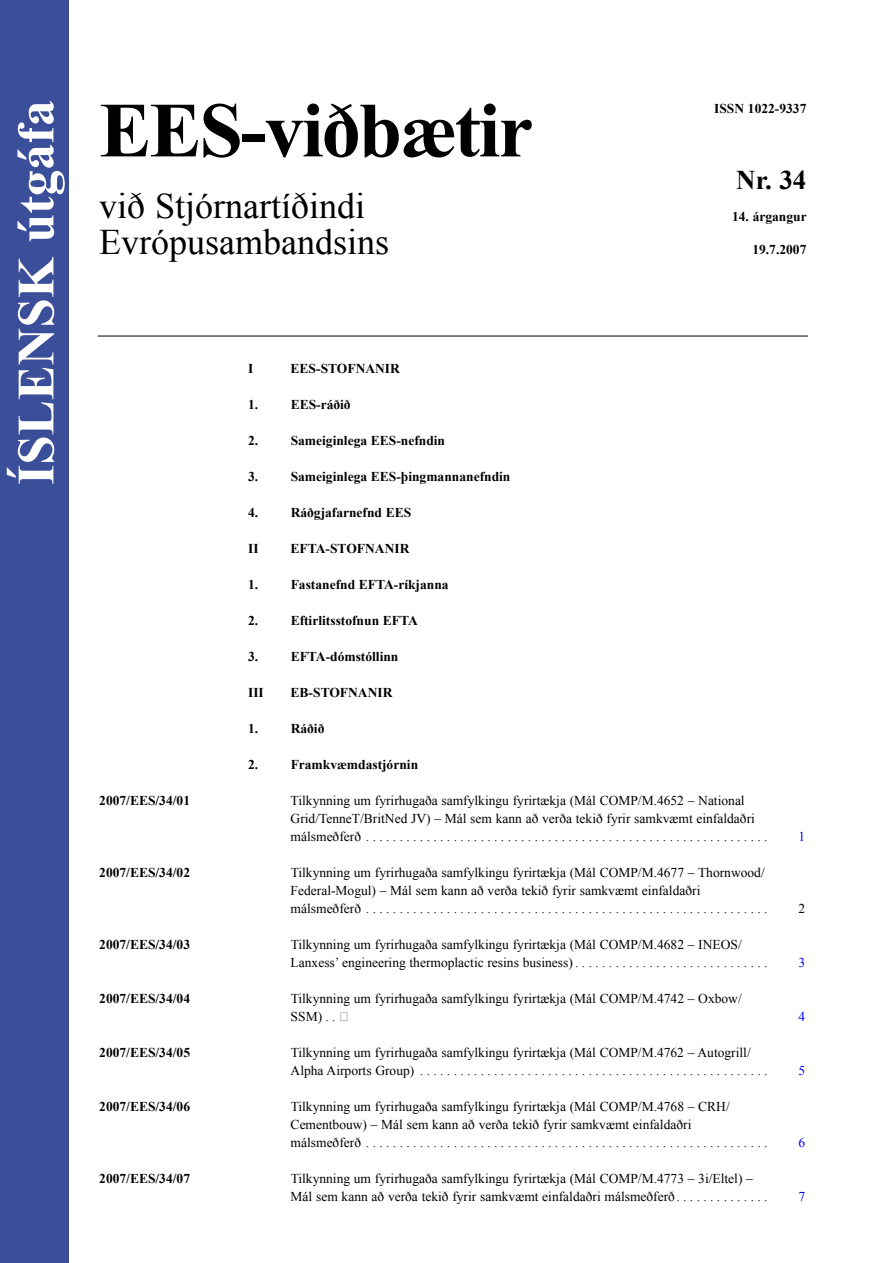
<style>
.page{position:relative;width:893px;height:1263px;background:#fff}
.page>*{position:absolute;margin:0;border:0;box-sizing:border-box;transform-origin:0 0}
.t1{font:700 78px "Times New Roman";letter-spacing:-.025em;color:#000}
.t2{font:700 52.5px "Times New Roman";color:#fff}
.t3{font:36px/36px "Times New Roman";color:#000}
.t4{font:700 27px "Times New Roman";color:#000}
.t5{font:13.5px/18px "Times New Roman";color:#000}
.t6{font:700 13.5px "Times New Roman";color:#000}
.t7{font:13.5px "Times New Roman";color:#00f}
</style>
<div class="page">
<div style="left:0;top:0;width:68px;height:1263px;background:#3b4e99"></div>
<hr style="left:98px;top:336px;width:710px;height:1px;background:#000">
<h2 class="t2" style="left:5px;top:485px;width:386px;rotate:-90deg">ÍSLENSK útgáfa</h2>
<h1 class="t1" style="left:99px;top:85px;width:435px">EES-viðbætir</h1>
<h3 class="t3" style="left:99px;top:187px;width:291px">við Stjórnartíðindi<br>Evrópusambandsins</h3>
<p class="t6" style="left:248px;top:361px;width:7px">I</p>
<p class="t6" style="left:291px;top:361px;width:111px">EES-STOFNANIR</p>
<p class="t6" style="left:248px;top:397px;width:12px">1.</p>
<p class="t6" style="left:291px;top:397px;width:62px">EES-ráðið</p>
<p class="t6" style="left:248px;top:433px;width:12px">2.</p>
<p class="t6" style="left:291px;top:433px;width:156px">Sameiginlega EES-nefndin</p>
<p class="t6" style="left:248px;top:469px;width:12px">3.</p>
<p class="t6" style="left:291px;top:469px;width:221px">Sameiginlega EES-þingmannanefndin</p>
<p class="t6" style="left:248px;top:505px;width:12px">4.</p>
<p class="t6" style="left:291px;top:505px;width:122px">Ráðgjafarnefnd EES</p>
<p class="t6" style="left:248px;top:541px;width:12px">II</p>
<p class="t6" style="left:291px;top:541px;width:120px">EFTA-STOFNANIR</p>
<p class="t6" style="left:248px;top:577px;width:12px">1.</p>
<p class="t6" style="left:291px;top:577px;width:159px">Fastanefnd EFTA-ríkjanna</p>
<p class="t6" style="left:248px;top:613px;width:12px">2.</p>
<p class="t6" style="left:291px;top:613px;width:129px">Eftirlitsstofnun EFTA</p>
<p class="t6" style="left:248px;top:649px;width:12px">3.</p>
<p class="t6" style="left:291px;top:649px;width:109px">EFTA-dómstóllinn</p>
<p class="t6" style="left:248px;top:685px;width:17px">III</p>
<p class="t6" style="left:291px;top:685px;width:103px">EB-STOFNANIR</p>
<p class="t6" style="left:248px;top:721px;width:12px">1.</p>
<p class="t6" style="left:291px;top:721px;width:35px">Ráðið</p>
<p class="t6" style="left:248px;top:757px;width:12px">2.</p>
<p class="t6" style="left:291px;top:757px;width:129px">Framkvæmdastjórnin</p>
<p class="t6" style="left:714px;top:100px;width:94px">ISSN 1022-9337</p>
<h3 class="t4" style="left:736px;top:164px;width:72px">Nr. 34</h3>
<p class="t6" style="left:732px;top:209px;width:76px">14. árgangur</p>
<p class="t6" style="left:752px;top:241px;width:55px">19.7.2007</p>
<p class="t6" style="left:99px;top:793px;width:92px">2007/EES/34/01</p>
<p class="t5" style="left:291px;top:791px;width:478px">Tilkynning um fyrirhugaða samfylkingu fyrirtækja (Mál COMP/M.4652 – National<br>Grid/TenneT/BritNed JV) – Mál sem kann að verða tekið fyrir samkvæmt einfaldaðri málsmeðferð . . . . . . . . . . . . . . . . . . . . . . . . . . . . . . . . . . . . . . . . . . . . . . . . . . . . . . . . . . . .</p>
<p class="t6" style="left:99px;top:865px;width:92px">2007/EES/34/02</p>
<p class="t5" style="left:291px;top:863px;width:478px">Tilkynning um fyrirhugaða samfylkingu fyrirtækja (Mál COMP/M.4677 – Thornwood/<br>Federal-Mogul) – Mál sem kann að verða tekið fyrir samkvæmt einfaldaðri málsmeðferð . . . . . . . . . . . . . . . . . . . . . . . . . . . . . . . . . . . . . . . . . . . . . . . . . . . . . . . . . . . .</p>
<p class="t6" style="left:99px;top:937px;width:92px">2007/EES/34/03</p>
<p class="t5" style="left:291px;top:935px;width:478px">Tilkynning um fyrirhugaða samfylkingu fyrirtækja (Mál COMP/M.4682 – INEOS/<br>Lanxess’ engineering thermoplactic resins business) . . . . . . . . . . . . . . . . . . . . . . . . . . . . .</p>
<p class="t6" style="left:99px;top:991px;width:92px">2007/EES/34/04</p>
<p class="t5" style="left:291px;top:989px;width:453px">Tilkynning um fyrirhugaða samfylkingu fyrirtækja (Mál COMP/M.4742 – Oxbow/<br>SSM) . .</p>
<p class="t6" style="left:99px;top:1045px;width:92px">2007/EES/34/05</p>
<p class="t5" style="left:291px;top:1043px;width:478px">Tilkynning um fyrirhugaða samfylkingu fyrirtækja (Mál COMP/M.4762 – Autogrill/<br>Alpha Airports Group) . . . . . . . . . . . . . . . . . . . . . . . . . . . . . . . . . . . . . . . . . . . . . . . . . . . .</p>
<p class="t6" style="left:99px;top:1099px;width:92px">2007/EES/34/06</p>
<p class="t5" style="left:291px;top:1097px;width:478px">Tilkynning um fyrirhugaða samfylkingu fyrirtækja (Mál COMP/M.4768 – CRH/<br>Cementbouw) – Mál sem kann að verða tekið fyrir samkvæmt einfaldaðri<br>málsmeðferð . . . . . . . . . . . . . . . . . . . . . . . . . . . . . . . . . . . . . . . . . . . . . . . . . . . . . . . . . . . .</p>
<p class="t6" style="left:99px;top:1171px;width:92px">2007/EES/34/07</p>
<p class="t5" style="left:291px;top:1169px;width:478px">Tilkynning um fyrirhugaða samfylkingu fyrirtækja (Mál COMP/M.4773 – 3i/Eltel) –<br>Mál sem kann að verða tekið fyrir samkvæmt einfaldaðri málsmeðferð. . . . . . . . . . . . . .</p>
<p class="t7" style="left:798px;top:829px;width:8px">1</p>
<p class="t5" style="left:798px;top:899px;width:8px">2</p>
<p class="t7" style="left:798px;top:955px;width:8px">3</p>
<p class="t7" style="left:798px;top:1009px;width:8px">4</p>
<p class="t7" style="left:798px;top:1063px;width:8px">5</p>
<p class="t7" style="left:798px;top:1135px;width:8px">6</p>
<p class="t7" style="left:798px;top:1189px;width:8px">7</p>
</div>
